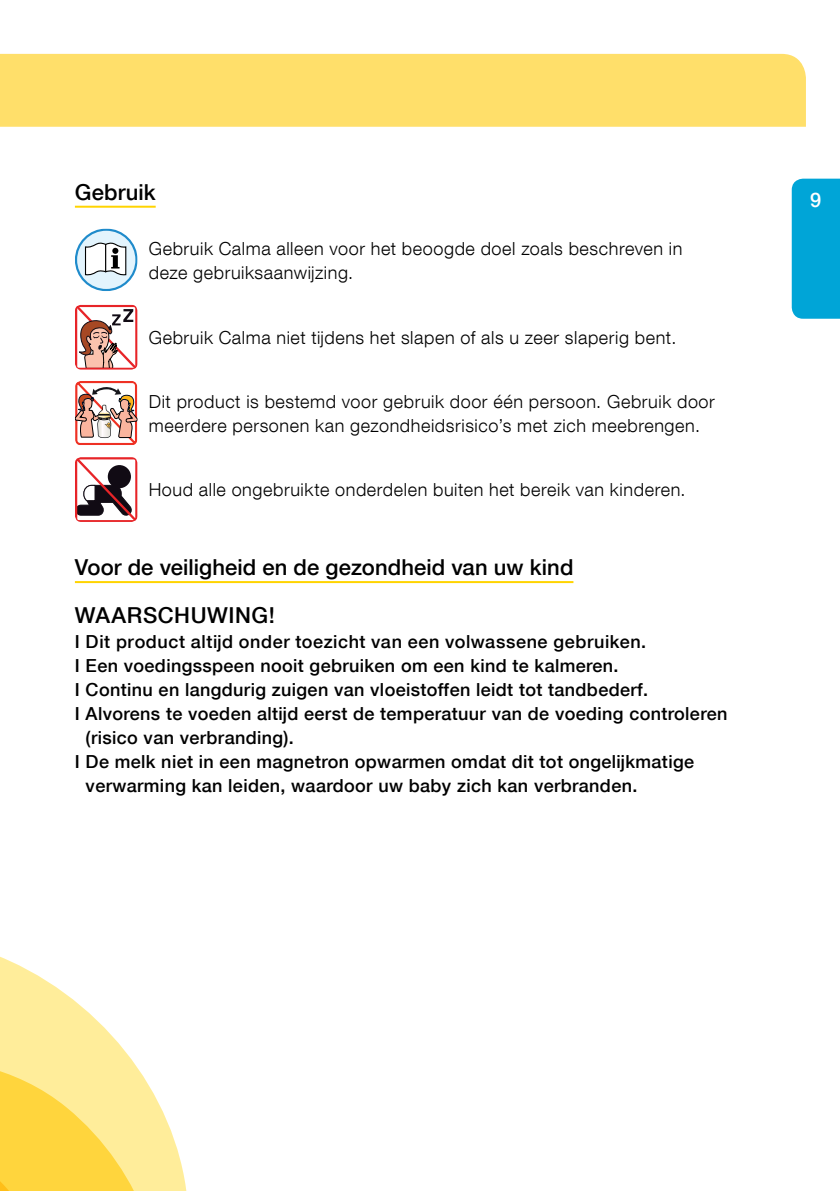
<style>
.page{position:relative;width:840px;height:1191px;background:#fff}
.page>*{position:absolute;margin:0;border:0;box-sizing:border-box;transform-origin:0 0}
.t1{font:500 22px/48px "Helvetica Neue LT Com";letter-spacing:.005em;color:#000}
.t2{font:500 20px "Helvetica Neue LT Com";color:#fff}
.t3{font:500 18px "Helvetica Neue LT Com";letter-spacing:.02em;color:#000}
.t4{font:300 18px/24px "Helvetica Neue LT Com";letter-spacing:.03em;color:#000}
</style>
<div class="page">
<svg style="left:0;top:956px;width:178px;height:235px;fill:#ffed9a"></svg>
<div style="left:0;top:54px;width:805px;height:73px;background:#ffdf6a"></div>
<hr style="left:75px;top:206px;width:81px;height:2px;background:#ffd400">
<svg style="left:75px;top:228px;width:62px;height:63px"></svg>
<svg style="left:75px;top:305px;width:62px;height:64px"></svg>
<svg style="left:75px;top:381px;width:62px;height:64px"></svg>
<svg style="left:75px;top:457px;width:62px;height:65px"></svg>
<hr style="left:75px;top:581px;width:498px;height:2px;background:#ffd400">
<div style="left:791px;top:179px;width:48px;height:140px;background:#00a5d7"></div>
<p class="t1" style="left:75px;top:170px;width:82px">Gebruik</p>
<p class="t4" style="left:149px;top:237px;width:535px">Gebruik Calma alleen voor het beoogde doel zoals beschreven in deze gebruiksaanwijzing.</p>
<p class="t4" style="left:149px;top:325px;width:529px">Gebruik Calma niet tijdens het slapen of als u zeer slaperig bent.</p>
<p class="t4" style="left:149px;top:389px;width:567px">Dit product is bestemd voor gebruik door één persoon. Gebruik door meerdere personen kan gezondheidsrisico’s met zich meebrengen.</p>
<p class="t4" style="left:149px;top:477px;width:538px">Houd alle ongebruikte onderdelen buiten het bereik van kinderen.</p>
<p class="t1" style="left:75px;top:545px;width:499px">Voor de veiligheid en de gezondheid van uw kind<br>WAARSCHUWING!</p>
<p class="t3" style="left:75px;top:630px;width:572px">I Dit product altijd onder toezicht van een volwassene gebruiken.</p>
<p class="t3" style="left:75px;top:658px;width:545px">I Een voedingsspeen nooit gebruiken om een kind te kalmeren.</p>
<p class="t3" style="left:75px;top:682px;width:574px">I Continu en langdurig zuigen van vloeistoffen leidt tot tandbederf.</p>
<p class="t3" style="left:75px;top:702px;width:653px">I Alvorens te voeden altijd eerst de temperatuur van de voeding controleren</p>
<p class="t3" style="left:86px;top:730px;width:210px">(risico van verbranding).</p>
<p class="t3" style="left:75px;top:750px;width:620px">I De melk niet in een magnetron opwarmen omdat dit tot ongelijkmatige</p>
<p class="t3" style="left:86px;top:774px;width:553px">verwarming kan leiden, waardoor uw baby zich kan verbranden.</p>
<p class="t2" style="left:809px;top:193px;width:13px">9</p>
</div>
